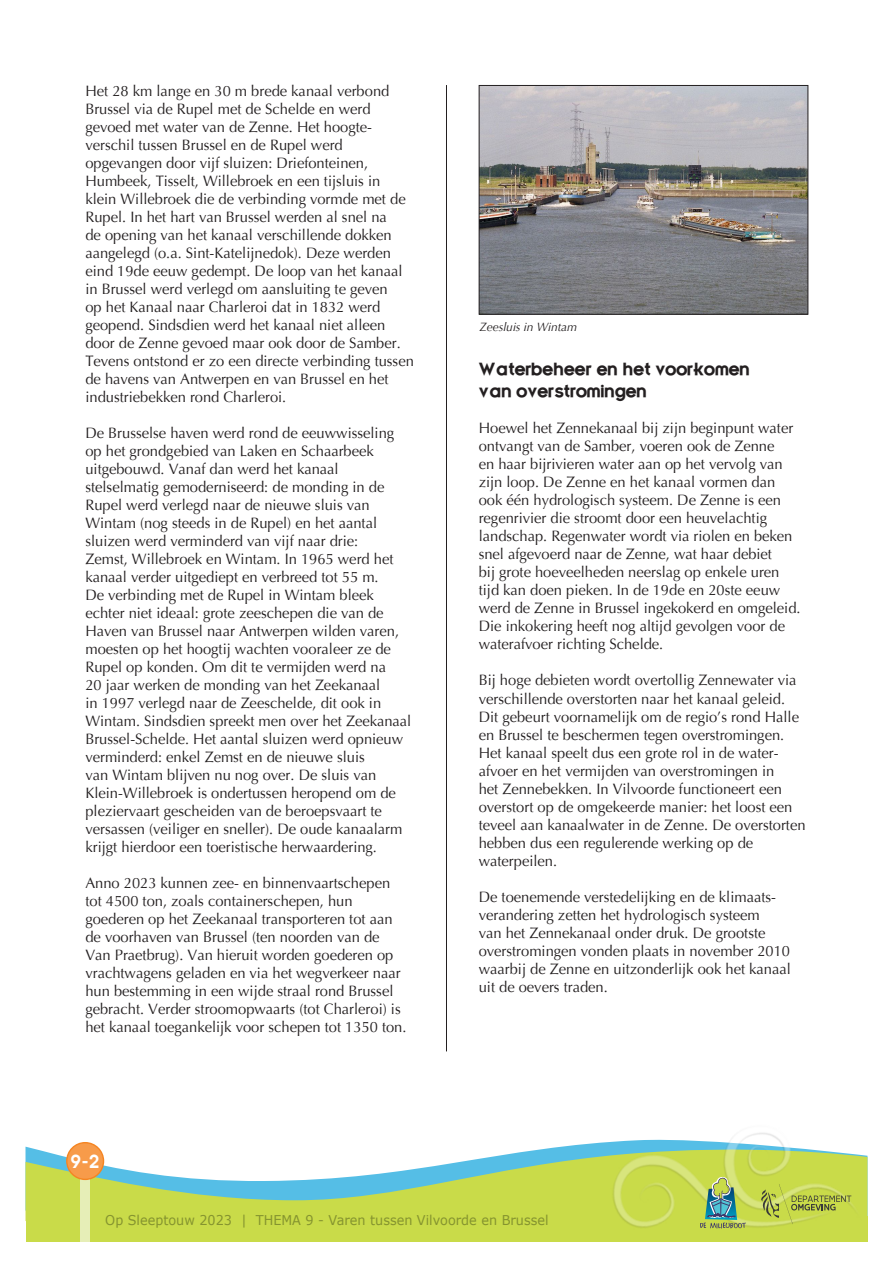
<style>
.page{position:relative;width:893px;height:1263px;background:#fff}
.page>*{position:absolute;margin:0;border:0;box-sizing:border-box;transform-origin:0 0}
.tekst_titel{font:700 18.75px/22.5px "Kernel SSK";color:#231f20}
.t1{font:600 18px "Trendex SSK";color:#fff}
.tekst{font:15px/18px "Optima";color:#231f20}
.t2{font:13.5px "Verdana";color:#85942f;scale:.95 1}
.tekst-2{font:italic 12px "Optima";color:#231f20}
</style>
<div class="page">
<svg style="left:26px;top:1143px;width:841px;height:74px"></svg>
<div style="left:26px;top:1217px;width:841px;height:25px;background:#c9db49"></div>
<img style="left:604px;top:1133px;width:257px;height:96px">
<div style="left:80px;top:1174px;width:10px;height:68px;background:#e6eeb7"></div>
<div style="left:67px;top:1143px;width:37px;height:36px;background:#f79b4a;border-radius:50%"></div>
<div style="left:66px;top:1142px;width:38px;height:38px;border:1px solid #f58522;border-radius:50%"></div>
<svg style="left:700px;top:1177px;width:46px;height:51px;background:#93b775"></svg>
<svg style="left:761px;top:1184px;width:90px;height:40px;background:#b9c84d"></svg>
<img style="left:481px;top:87px;width:325px;height:226px">
<div style="left:479px;top:85px;width:329px;height:230px;border:1px solid #231f20"></div>
<hr style="left:446px;top:85px;width:1px;height:966px;background:#231f20">
<p class="tekst" style="left:85px;top:82px;width:330px">Het 28 km lange en 30 m brede kanaal verbond Brussel via de Rupel met de Schelde en werd gevoed met water van de Zenne. Het hoogte&shy;verschil tussen Brussel en de Rupel werd opgevangen door vijf sluizen: Driefonteinen, Humbeek, Tisselt, Willebroek en een tijsluis in klein Willebroek die de verbinding vormde met de Rupel. In het hart van Brussel werden al snel na<br>de opening van het kanaal verschillende dokken aangelegd (o.a. Sint-Katelijnedok). Deze werden eind 19de eeuw gedempt. De loop van het kanaal in Brussel werd verlegd om aansluiting te geven<br>op het Kanaal naar Charleroi dat in 1832 werd geopend. Sindsdien werd het kanaal niet alleen door de Zenne gevoed maar ook door de Samber.<br>Tevens ontstond er zo een directe verbinding tussen de havens van Antwerpen en van Brussel en het industriebekken rond Charleroi.</p>
<p class="tekst" style="left:85px;top:424px;width:327px">De Brusselse haven werd rond de eeuwwisseling op het grondgebied van Laken en Schaarbeek uitgebouwd. Vanaf dan werd het kanaal stelselmatig gemoderniseerd: de monding in de Rupel werd verlegd naar de nieuwe sluis van Wintam (nog steeds in de Rupel) en het aantal sluizen werd verminderd van vijf naar drie:<br>Zemst, Willebroek en Wintam. In 1965 werd het kanaal verder uitgediept en verbreed tot 55 m.<br>De verbinding met de Rupel in Wintam bleek echter niet ideaal: grote zeeschepen die van de Haven van Brussel naar Antwerpen wilden varen, moesten op het hoogtij wachten vooraleer ze de Rupel op konden. Om dit te vermijden werd na<br>20 jaar werken de monding van het Zeekanaal<br>in 1997 verlegd naar de Zeeschelde, dit ook in Wintam. Sindsdien spreekt men over het Zeekanaal Brussel-Schelde. Het aantal sluizen werd opnieuw verminderd: enkel Zemst en de nieuwe sluis<br>van Wintam blijven nu nog over. De sluis van Klein-Willebroek is ondertussen heropend om de pleziervaart gescheiden van de beroepsvaart te versassen (veiliger en sneller). De oude kanaalarm krijgt hierdoor een toeristische herwaardering.</p>
<p class="tekst" style="left:85px;top:874px;width:323px">Anno 2023 kunnen zee- en binnenvaartschepen tot 4500 ton, zoals containerschepen, hun goederen op het Zeekanaal transporteren tot aan de voorhaven van Brussel (ten noorden van de Van Praetbrug). Van hieruit worden goederen op vrachtwagens geladen en via het wegverkeer naar hun bestemming in een wijde straal rond Brussel gebracht. Verder stroomopwaarts (tot Charleroi) is het kanaal toegankelijk voor schepen tot 1350 ton.</p>
<p class="t1" style="left:71px;top:1150px;width:30px">9-2</p>
<p class="tekst-2" style="left:479px;top:320px;width:99px">Zeesluis in Wintam</p>
<p class="tekst_titel" style="left:479px;top:358px;width:272px">Waterbeheer en het voorkomen van overstromingen</p>
<p class="tekst" style="left:479px;top:420px;width:323px">Hoewel het Zennekanaal bij zijn beginpunt water ontvangt van de Samber, voeren ook de Zenne<br>en haar bijrivieren water aan op het vervolg van zijn loop. De Zenne en het kanaal vormen dan ook één hydrologisch systeem. De Zenne is een regenrivier die stroomt door een heuvelachtig landschap. Regenwater wordt via riolen en beken snel afgevoerd naar de Zenne, wat haar debiet<br>bij grote hoeveelheden neerslag op enkele uren tijd kan doen pieken. In de 19de en 20ste eeuw werd de Zenne in Brussel ingekokerd en omgeleid.<br>Die inkokering heeft nog altijd gevolgen voor de waterafvoer richting Schelde.</p>
<p class="tekst" style="left:479px;top:672px;width:328px">Bij hoge debieten wordt overtollig Zennewater via verschillende overstorten naar het kanaal geleid.<br>Dit gebeurt voornamelijk om de regio’s rond Halle en Brussel te beschermen tegen overstromingen.<br>Het kanaal speelt dus een grote rol in de water&shy;afvoer en het vermijden van overstromingen in<br>het Zennebekken. In Vilvoorde functioneert een overstort op de omgekeerde manier: het loost een teveel aan kanaalwater in de Zenne. De overstorten hebben dus een regulerende werking op de waterpeilen.</p>
<p class="tekst" style="left:479px;top:888px;width:314px">De toenemende verstedelijking en de klimaats&shy;verandering zetten het hydrologisch systeem<br>van het Zennekanaal onder druk. De grootste overstromingen vonden plaats in november 2010 waarbij de Zenne en uitzonderlijk ook het kanaal uit de oevers traden.</p>
<p class="t2" style="left:105px;top:1211px;width:468px">Op Sleeptouw 2023 | THEMA 9 - Varen tussen Vilvoorde en Brussel</p>
</div>
